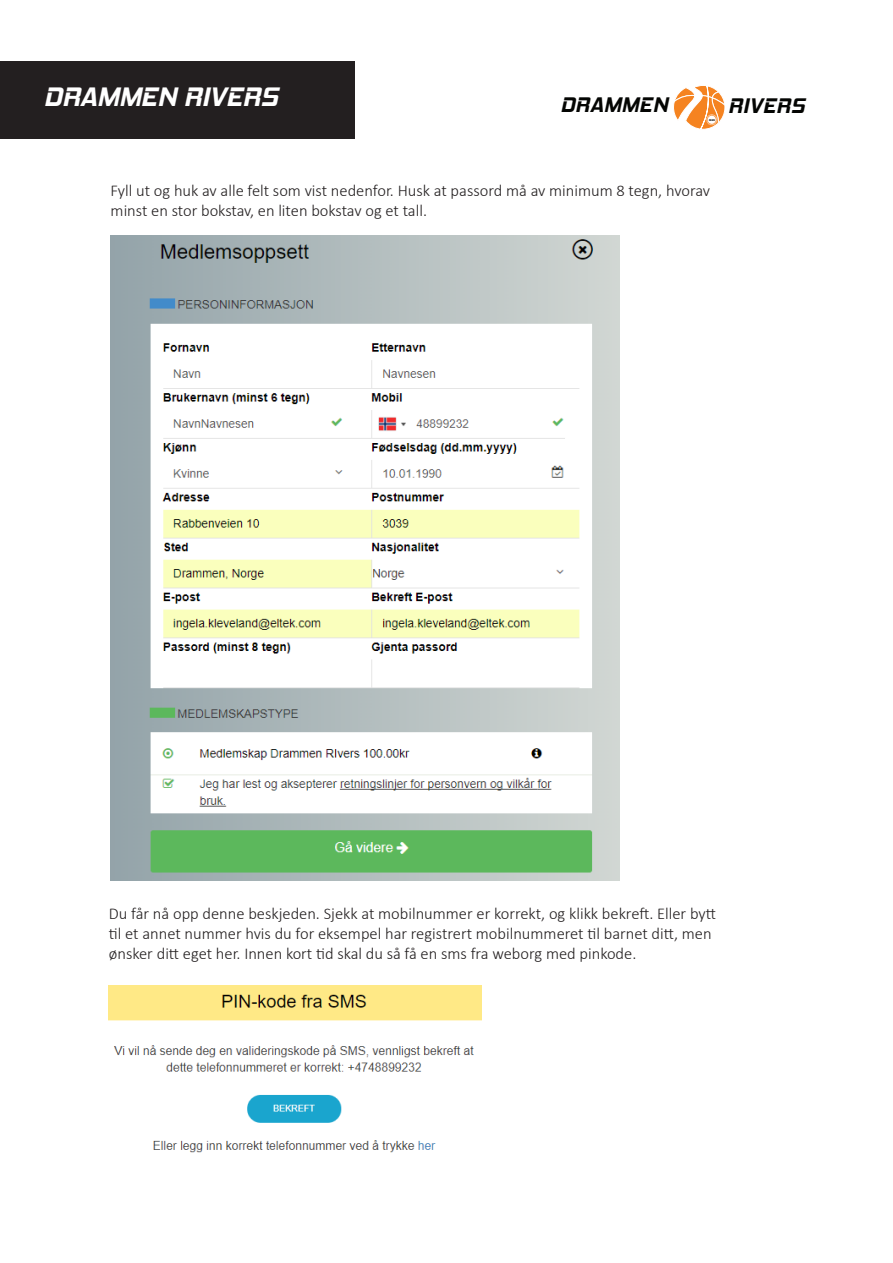
<style>
.page{position:relative;width:893px;height:1263px;background:#fff}
.page>*{position:absolute;margin:0;border:0;box-sizing:border-box;transform-origin:0 0}
.t1{font:italic 700 27px "Hemi Head Rg";color:#fff}
.t2{font:italic 700 21.3px "Hemi Head Rg";letter-spacing:.02em;color:#040503}
.t3{font:300 16.5px/19.8px "Calibri";color:#231f20}
.t4{font:italic 700 2.7px "Hemi Head Rg";color:#040503}
</style>
<div class="page">
<img style="left:111px;top:235px;width:509px;height:645px">
<svg style="left:673px;top:85px;width:52px;height:45px"></svg>
<div style="left:708px;top:116px;width:8px;height:8px;background:#fff;border-radius:50%"></div>
<div style="left:707px;top:115px;width:10px;height:10px;border:1px dashed #fff;border-radius:50%"></div>
<div style="left:0;top:61px;width:355px;height:77px;background:#231f20"></div>
<img style="left:109px;top:985px;width:373px;height:168px">
<p class="t1" style="left:44px;top:81px;width:236px">DRAMMEN RIVERS</p>
<p class="t2" style="left:560px;top:92px;width:109px">DRAMMEN</p>
<p class="t2" style="left:728px;top:93px;width:78px">RIVERS</p>
<p class="t4" style="left:709px;top:118px;width:8px">1965</p>
<p class="t3" style="left:111px;top:181px;width:601px">Fyll ut og huk av alle felt som vist nedenfor. Husk at passord må av minimum 8 tegn, hvorav minst en stor bokstav, en liten bokstav og et tall.</p>
<p class="t3" style="left:109px;top:904px;width:609px">Du får nå opp denne beskjeden. Sjekk at mobilnummer er korrekt, og klikk bekreft. Eller bytt til et annet nummer hvis du for eksempel har registrert mobilnummeret til barnet ditt, men ønsker ditt eget her. Innen kort tid skal du så få en sms fra weborg med pinkode.</p>
</div>
